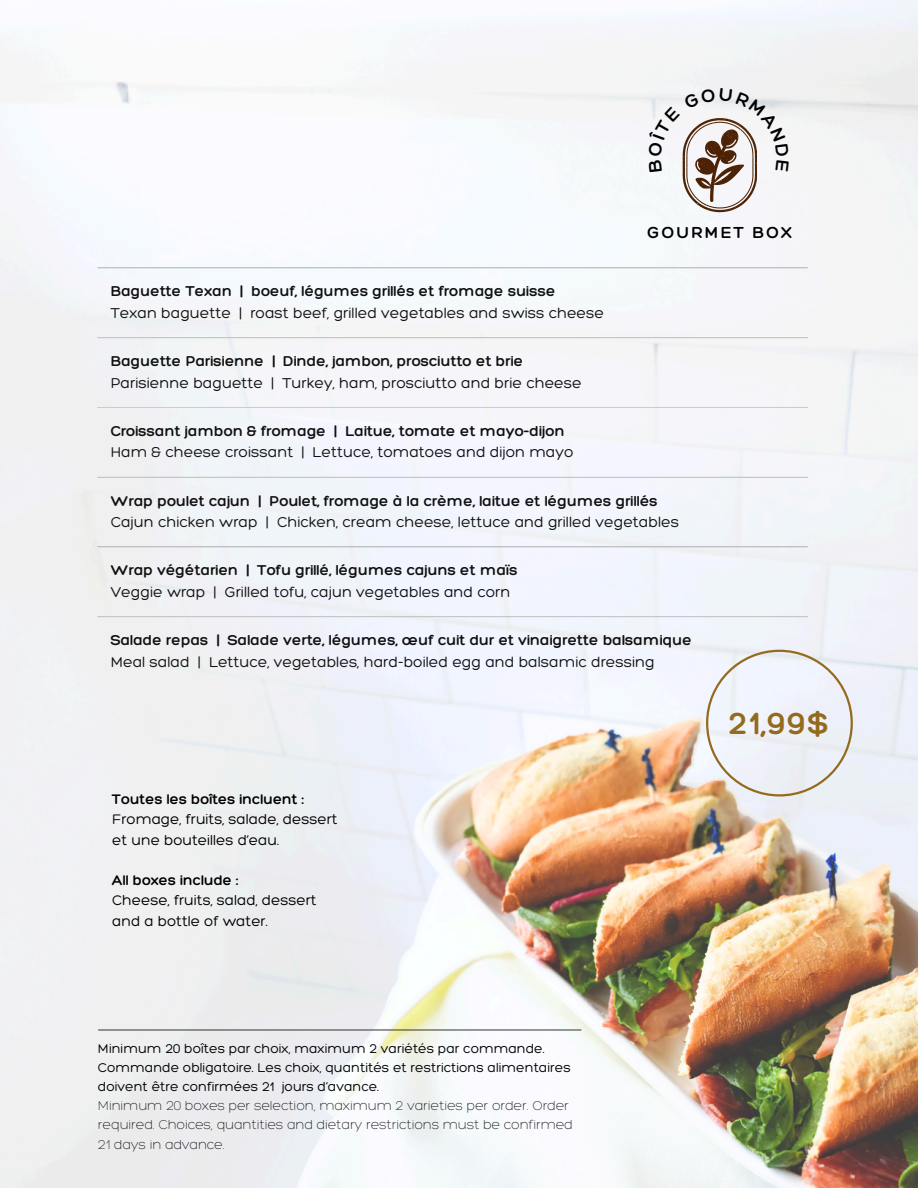
<style>
.page{position:relative;width:918px;height:1188px;background:#fff}
.page>*{position:absolute;margin:0;border:0;box-sizing:border-box;transform-origin:0 0}
.t1{font:300 33px "Hero";color:#946b1d}
.t2{font:300 17.4px "Hero";letter-spacing:.11em;color:#000}
.t3{font:300 15.45px "Hero";color:#101010}
.t4{font:300 15.45px "Hero";color:#101010}
.t5{font:300 15px/20.2px "Hero";color:#000}
.t6{font:300 15px "Hero";color:#000}
.t7{font:300 13.8px/19.2px "Hero";color:#000}
.t8{font:300 13.8px/19.2px "Hero";color:#000}
</style>
<div class="page">
<img style="left:0;top:0;width:918px;height:1188px">
<hr style="left:98px;top:268px;width:710px;height:1px;background:#ccc">
<hr style="left:98px;top:337px;width:710px;height:1px;background:#ccc">
<hr style="left:98px;top:407px;width:710px;height:1px;background:#ccc">
<hr style="left:98px;top:477px;width:710px;height:1px;background:#ccc">
<hr style="left:98px;top:547px;width:710px;height:1px;background:#ccc">
<hr style="left:98px;top:616px;width:710px;height:1px;background:#ccc">
<hr style="left:99px;top:1029px;width:482px;height:2px;background:#474942">
<svg style="left:706px;top:650px;width:147px;height:147px"></svg>
<svg style="left:648px;top:88px;width:141px;height:124px"></svg>
<p class="t2" style="left:648px;top:221px;width:146px">GOURMET BOX</p>
<h2 class="t4" style="left:111px;top:282px;width:446px">Baguette Texan | boeuf, légumes grillés et fromage suisse</h2>
<p class="t3" style="left:111px;top:303px;width:495px">Texan baguette | roast beef, grilled vegetables and swiss cheese</p>
<h3 class="t4" style="left:111px;top:351px;width:414px">Baguette Parisienne | Dinde, jambon, prosciutto et brie</h3>
<p class="t3" style="left:111px;top:373px;width:473px">Parisienne baguette | Turkey, ham, prosciutto and brie cheese</p>
<p class="t4" style="left:111px;top:421px;width:455px">Croissant jambon &amp; fromage | Laitue, tomate et mayo-dijon</p>
<p class="t3" style="left:111px;top:443px;width:464px">Ham &amp; cheese croissant | Lettuce, tomatoes and dijon mayo</p>
<p class="t4" style="left:111px;top:491px;width:549px">Wrap poulet cajun | Poulet, fromage à la crème, laitue et légumes grillés</p>
<p class="t3" style="left:111px;top:512px;width:570px">Cajun chicken wrap | Chicken, cream cheese, lettuce and grilled vegetables</p>
<p class="t4" style="left:111px;top:561px;width:408px">Wrap végétarien | Tofu grillé, légumes cajuns et maïs</p>
<p class="t3" style="left:111px;top:582px;width:401px">Veggie wrap | Grilled tofu, cajun vegetables and corn</p>
<p class="t4" style="left:111px;top:630px;width:110px">Salade repas |</p>
<p class="t4" style="left:228px;top:630px;width:466px">Salade verte, légumes, œuf cuit dur et vinaigrette balsamique</p>
<p class="t3" style="left:111px;top:652px;width:91px">Meal salad |</p>
<p class="t3" style="left:209px;top:652px;width:447px">Lettuce, vegetables, hard-boiled egg and balsamic dressing</p>
<p class="t6" style="left:112px;top:790px;width:193px">Toutes les boîtes incluent :</p>
<p class="t5" style="left:112px;top:809px;width:227px">Fromage, fruits, salade, dessert et une bouteilles d’eau.</p>
<p class="t6" style="left:112px;top:871px;width:128px">All boxes include :</p>
<p class="t5" style="left:112px;top:890px;width:206px">Cheese, fruits, salad, dessert and a bottle of water.</p>
<h1 class="t1" style="left:729px;top:702px;width:103px">21,99$</h1>
<p class="t7" style="left:98px;top:1038px;width:474px">Minimum 20 boîtes par choix, maximum 2 variétés par commande.<br>Commande obligatoire. Les choix, quantités et restrictions alimentaires doivent être confirmées 21 jours d’avance.</p>
<p class="t8" style="left:98px;top:1096px;width:476px">Minimum 20 boxes per selection, maximum 2 varieties per order. Order required. Choices, quantities and dietary restrictions must be confirmed<br>21 days in advance.</p>
</div>
